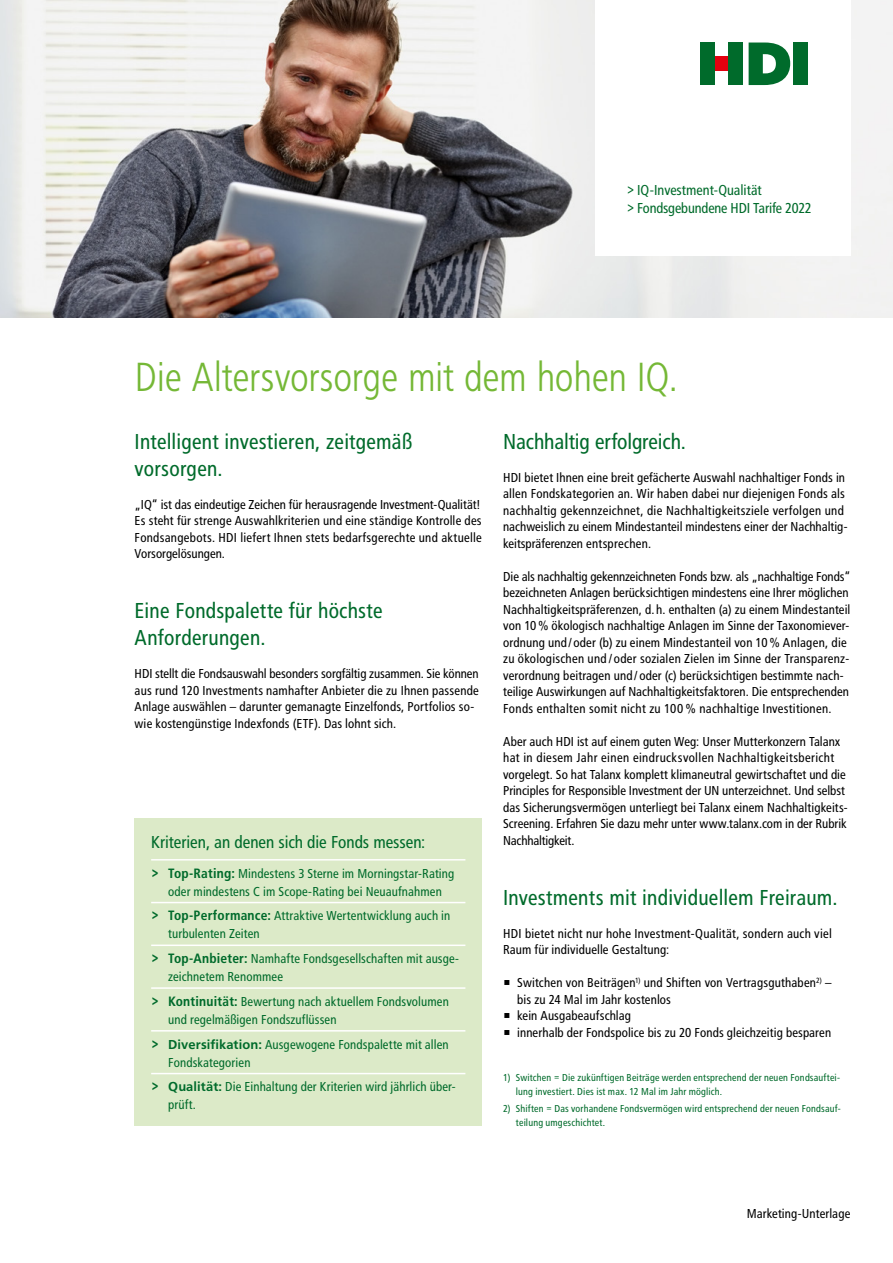
<style>
.page{position:relative;width:893px;height:1263px;background:#fff}
.page>*{position:absolute;margin:0;border:0;box-sizing:border-box;transform-origin:0 0}
.t1{font:40.5px "HDI Gerling Sans Cond Light";letter-spacing:-.01em;color:#75b836}
.t2{font:22.5px/27px "HDI Gerling Sans Cond Regular";letter-spacing:.01em;color:#006b2b}
.t3{font:18px "HDI Gerling Sans Cond Regular";letter-spacing:-.005em;color:#006b2b}
.t4{font:15px/18px "HDI Gerling Sans Cond Regular";letter-spacing:-.01em;color:#006b2b}
.t5{font:13.5px/16.5px "HDI Gerling Sans Cond Regular";letter-spacing:.005em;color:#000}
.t6{font:13.5px/18px "HDI Gerling Sans Cond Regular";letter-spacing:.005em;color:#006b2b}
.t7{font:10.5px/13.5px "HDI Gerling Sans Cond Regular";letter-spacing:.015em;color:#006b2b}
.s1{font-family:"HDI Gerling Sans Cond Bold"}
.s2{font-family:"HDI Gerling Sans Bold"}
</style>
<div class="page">
<img style="left:0;top:0;width:893px;height:318px">
<div style="left:135px;top:818px;width:347px;height:308px;background:#dceac8"></div>
<hr style="left:151px;top:859px;width:314px;height:1px;background:#fff">
<hr style="left:151px;top:902px;width:314px;height:1px;background:#fff">
<hr style="left:151px;top:944px;width:314px;height:2px;background:#fff">
<hr style="left:151px;top:987px;width:314px;height:2px;background:#fff">
<hr style="left:151px;top:1030px;width:314px;height:1px;background:#fff">
<hr style="left:151px;top:1073px;width:314px;height:1px;background:#fff">
<div style="left:595px;top:0;width:255px;height:255px;background:#fff"></div>
<svg style="left:749px;top:43px;width:41px;height:42px"></svg>
<div style="left:794px;top:43px;width:14px;height:42px;background:#006b2b"></div>
<div style="left:715px;top:57px;width:14px;height:14px;background:#e3000f"></div>
<div style="left:729px;top:43px;width:14px;height:42px;background:#006b2b"></div>
<div style="left:700px;top:43px;width:15px;height:42px;background:#006b2b"></div>
<p class="t4" style="left:626px;top:181px;width:187px">&gt;IQ-Investment-Qualität &gt;Fondsgebundene HDI Tarife 2022</p>
<h1 class="t1" style="left:135px;top:354px;width:545px">Die Altersvorsorge mit dem hohen IQ.</h1>
<h2 class="t2" style="left:135px;top:428px;width:279px">Intelligent investieren, zeitgemäß vorsorgen.</h2>
<p class="t5" style="left:135px;top:496px;width:349px;text-align:justify">„IQ“ ist das eindeutige Zeichen für herausragende Investment-Qualität!<br>Es steht für strenge Auswahlkriterien und eine ständige Kontrolle des Fondsangebots. HDI liefert Ihnen stets bedarfsgerechte und aktuelle Vorsorgelösungen.</p>
<h2 class="t2" style="left:135px;top:598px;width:249px">Eine Fondspalette für höchste<br>Anforderungen.</h2>
<p class="t5" style="left:135px;top:666px;width:346px">HDI stellt die Fondsauswahl besonders sorgfältig zusammen. Sie können aus rund 120 Investments namhafter Anbieter die zu Ihnen passende Anlage auswählen – darunter gemanagte Einzelfonds, Portfolios so&shy;wie kostengünstige Indexfonds (ETF). Das lohnt sich.</p>
<h3 class="t3" style="left:151px;top:832px;width:276px">Kriterien, an denen sich die Fonds messen:</h3>
<p class="t6" style="left:151px;top:864px;width:305px;text-align:center"><span class="s1">&gt; Top-Rating:</span> Mindestens 3 Sterne im Morningstar-Rating oder mindestens C im Scope-Rating bei Neuaufnahmen</p>
<p class="t6" style="left:168px;top:907px;width:284px;text-indent:-17px"><span class="s1">&gt; Top-Performance:</span> Attraktive Wertentwicklung auch in turbulenten Zeiten</p>
<p class="t6" style="left:168px;top:950px;width:292px;text-indent:-17px"><span class="s1">&gt; Top-Anbieter:</span> Namhafte Fondsgesellschaften mit ausge&shy;zeichnetem Renommee</p>
<p class="t6" style="left:168px;top:992px;width:282px;text-indent:-17px"><span class="s1">&gt; Kontinuität:</span> Bewertung nach aktuellem Fondsvolumen und regelmäßigen Fondszuflüssen</p>
<p class="t6" style="left:168px;top:1035px;width:282px;text-indent:-17px"><span class="s1">&gt;</span> <span class="s2">Diversifikation:</span> Ausgewogene Fondspalette mit allen<br>Fondskategorien</p>
<p class="t6" style="left:168px;top:1078px;width:289px;text-indent:-17px"><span class="s1">&gt;</span> <span class="s2">Qualität:</span> Die Einhaltung der Kriterien wird jährlich über&shy;prüft.</p>
<h2 class="t2" style="left:503px;top:428px;width:184px">Nachhaltig erfolgreich.</h2>
<p class="t5" style="left:503px;top:469px;width:346px">HDI bietet Ihnen eine breit gefächerte Auswahl nachhaltiger Fonds in allen Fondskategorien an. Wir haben dabei nur diejenigen Fonds als nachhaltig gekennzeichnet, die Nachhaltigkeitsziele verfolgen und nachweislich zu einem Mindestanteil mindestens einer der Nachhaltig&shy;keitspräferenzen entsprechen.</p>
<p class="t5" style="left:503px;top:568px;width:349px">Die als nachhaltig gekennzeichneten Fonds bzw. als „nachhaltige Fonds“ bezeichneten Anlagen berücksichtigen mindestens eine Ihrer möglichen Nachhaltigkeitspräferenzen, d. h. enthalten (a) zu einem Mindestanteil von 10% ökologisch nachhaltige Anlagen im Sinne der Taxonomiever&shy;ordnung und / oder (b) zu einem Mindestanteil von 10% Anlagen, die zu ökologischen und / oder sozialen Zielen im Sinne der Transparenz&shy;verordnung beitragen und / oder (c) berücksichtigen bestimmte nach&shy;teilige Auswirkungen auf Nachhaltigkeitsfaktoren. Die entsprechenden Fonds enthalten somit nicht zu 100% nachhaltige Investitionen.</p>
<p class="t5" style="left:503px;top:733px;width:346px">Aber auch HDI ist auf einem guten Weg: Unser Mutterkonzern Talanx hat in diesem Jahr einen eindrucksvollen Nachhaltigkeitsbericht vorgelegt. So hat Talanx komplett klimaneutral gewirtschaftet und die Principles for Responsible Investment der UN unterzeichnet. Und selbst das Sicherungsvermögen unterliegt bei Talanx einem Nachhaltigkeits-Screening. Erfahren Sie dazu mehr unter www.talanx.com in der Rubrik Nachhaltigkeit.</p>
<h2 class="t2" style="left:503px;top:884px;width:336px">Investments mit individuellem Freiraum.</h2>
<p class="t5" style="left:503px;top:925px;width:330px">HDI bietet nicht nur hohe Investment-Qualität, sondern auch viel<br>Raum für individuelle Gestaltung:</p>
<p class="t5" style="left:517px;top:975px;width:316px;text-indent:-14px">• Switchen von Beiträgen<sup>1)</sup> und Shiften von Vertragsguthaben<sup>2)</sup> – bis zu 24 Mal im Jahr kostenlos</p>
<p class="t5" style="left:503px;top:1008px;width:129px">• kein Ausgabeaufschlag</p>
<p class="t5" style="left:503px;top:1024px;width:330px">• innerhalb der Fondspolice bis zu 20 Fonds gleichzeitig besparen</p>
<p class="t7" style="left:516px;top:1071px;width:326px;text-indent:-13px">1) Switchen = Die zukünftigen Beiträge werden entsprechend der neuen Fondsauftei&shy;lung investiert. Dies ist max. 12 Mal im Jahr möglich.</p>
<p class="t7" style="left:516px;top:1102px;width:326px;text-indent:-13px">2) Shiften = Das vorhandene Fondsvermögen wird entsprechend der neuen Fondsauf&shy;teilung umgeschichtet.</p>
<p class="t5" style="left:747px;top:1205px;width:105px">Marketing-Unterlage</p>
</div>
